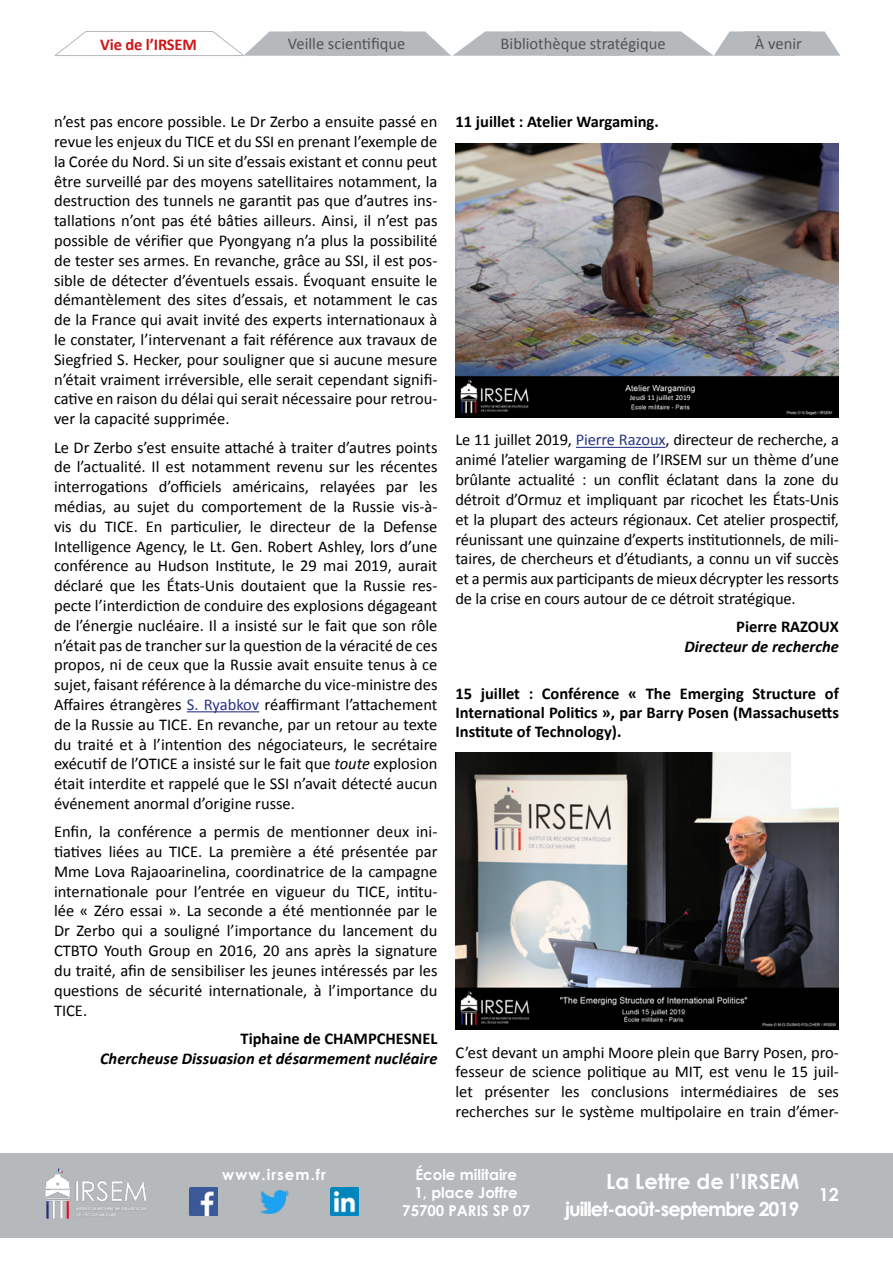
<style>
.page{position:relative;width:893px;height:1263px;background:#fff}
.page>*{position:absolute;margin:0;border:0;box-sizing:border-box;transform-origin:0 0}
.t1{font:700 21px "Century Gothic";color:#fff}
.t2{font:700 19.5px "Century Gothic";letter-spacing:-.05em;color:#fff}
.t3{font:700 18px "Century Gothic";color:#fff}
.t4{font:16.5px/19.8px "Calibri";color:#000;text-align:justify}
.t5{font:700 16.5px/18.9px "Calibri";color:#000;text-align:justify}
.t6{font:italic 700 16.5px "Calibri";color:#000}
.t7{font:16.5px "Calibri";color:#525251}
.t8{font:700 16.5px "Calibri";letter-spacing:-.01em;color:#cd171a}
.t9{font:700 15px/18px "Century Gothic";color:#fff;text-align:center}
.t10{font:700 15px "Century Gothic";letter-spacing:.07em;color:#fff}
.t11{font:7.5px "Calibri";color:#fff}
.s1{color:#283583}
.s2{font-style:italic}
</style>
<div class="page">
<svg style="left:54px;top:31px;width:32px;height:25px"></svg>
<hr style="left:55px;top:55px;width:189px;height:1px;background:#b5b9bc">
<hr style="left:86px;top:31px;width:127px;height:1px;background:#b5b9bc">
<svg style="left:213px;top:31px;width:628px;height:25px"></svg>
<div style="left:0;top:1152px;width:893px;height:85px;background:#b5b9bc"></div>
<img style="left:45px;top:1168px;width:101px;height:51px">
<img style="left:189px;top:1188px;width:28px;height:28px">
<img style="left:260px;top:1190px;width:28px;height:23px">
<img style="left:331px;top:1188px;width:28px;height:28px">
<hr style="left:187px;top:711px;width:72px;height:1px;background:#283583">
<hr style="left:576px;top:447px;width:89px;height:1px;background:#283583">
<img style="left:455px;top:143px;width:384px;height:274px">
<div style="left:588px;top:394px;width:145px;height:10px;background:#000"></div>
<img style="left:455px;top:753px;width:384px;height:276px">
<p class="t8" style="left:100px;top:34px;width:98px">Vie de l’IRSEM</p>
<p class="t7" style="left:288px;top:33px;width:119px">Veille scientifique</p>
<p class="t7" style="left:501px;top:33px;width:167px">Bibliothèque stratégique</p>
<p class="t7" style="left:755px;top:33px;width:48px">À venir</p>
<p class="t4" style="left:54px;top:112px;width:385px">n’est pas encore possible. Le Dr Zerbo a ensuite passé en revue les enjeux du TICE et du SSI en prenant l’exemple de la Corée du Nord. Si un site d’essais existant et connu peut être surveillé par des moyens satellitaires notamment, la destruction des tunnels ne garantit pas que d’autres ins&shy;tallations n’ont pas été bâties ailleurs. Ainsi, il n’est pas possible de vérifier que Pyongyang n’a plus la possibilité de tester ses armes. En revanche, grâce au SSI, il est pos&shy;sible de détecter d’éventuels essais. Évoquant ensuite le démantèlement des sites d’essais, et notamment le cas de la France qui avait invité des experts internationaux à le constater, l’intervenant a fait référence aux travaux de Siegfried S. Hecker, pour souligner que si aucune mesure n’était vraiment irréversible, elle serait cependant signifi&shy;cative en raison du délai qui serait nécessaire pour retrou&shy;ver la capacité supprimée.</p>
<p class="t4" style="left:54px;top:437px;width:385px">Le Dr Zerbo s’est ensuite attaché à traiter d’autres points de l’actualité. Il est notamment revenu sur les récentes interrogations d’officiels américains, relayées par les médias, au sujet du comportement de la Russie vis-à&shy;vis du TICE. En particulier, le directeur de la Defense Intelligence Agency, le Lt. Gen. Robert Ashley, lors d’une conférence au Hudson Institute, le 29 mai 2019, aurait déclaré que les États-Unis doutaient que la Russie res&shy;pecte l’interdiction de conduire des explosions dégageant de l’énergie nucléaire. Il a insisté sur le fait que son rôle n’était pas de trancher sur la question de la véracité de ces propos, ni de ceux que la Russie avait ensuite tenus à ce sujet, faisant référence à la démarche du vice-ministre des Affaires étrangères <span class="s1">S. Ryabkov</span> réaffirmant l’attachement de la Russie au TICE. En revanche, par un retour au texte du traité et à l’intention des négociateurs, le secrétaire exécutif de l’OTICE a insisté sur le fait que <span class="s2">toute</span> explosion était interdite et rappelé que le SSI n’avait détecté aucun événement anormal d’origine russe.</p>
<p class="t4" style="left:54px;top:822px;width:385px">Enfin, la conférence a permis de mentionner deux ini&shy;tiatives liées au TICE. La première a été présentée par Mme Lova Rajaoarinelina, coordinatrice de la campagne internationale pour l’entrée en vigueur du TICE, intitu&shy;lée « Zéro essai ». La seconde a été mentionnée par le Dr Zerbo qui a souligné l’importance du lancement du CTBTO Youth Group en 2016, 20 ans après la signature du traité, afin de sensibiliser les jeunes intéressés par les questions de sécurité internationale, à l’importance du TICE.</p>
<p class="t5" style="left:240px;top:1029px;width:198px">Tiphaine de CHAMPCHESNEL</p>
<p class="t6" style="left:100px;top:1048px;width:339px">Chercheuse Dissuasion et désarmement nucléaire</p>
<p class="t5" style="left:455px;top:112px;width:205px">11 juillet : Atelier Wargaming.</p>
<p class="t11" style="left:630px;top:393px;width:62px">Jeudi 11 juillet 2019</p>
<p class="t4" style="left:455px;top:430px;width:385px">Le 11 juillet 2019, <span class="s1">Pierre Razoux</span>, directeur de recherche, a animé l’atelier wargaming de l’IRSEM sur un thème d’une brûlante actualité : un conflit éclatant dans la zone du détroit d’Ormuz et impliquant par ricochet les États-Unis et la plupart des acteurs régionaux. Cet atelier prospectif, réunissant une quinzaine d’experts institutionnels, de mili&shy;taires, de chercheurs et d’étudiants, a connu un vif succès et a permis aux participants de mieux décrypter les ressorts de la crise en cours autour de ce détroit stratégique.</p>
<p class="t5" style="left:736px;top:617px;width:104px">Pierre RAZOUX</p>
<p class="t6" style="left:684px;top:636px;width:156px">Directeur de recherche</p>
<p class="t5" style="left:455px;top:684px;width:385px">15 juillet : Conférence « The Emerging Structure of International Politics », par Barry Posen (Massachusetts Institute of Technology).</p>
<p class="t4" style="left:455px;top:1042px;width:385px">C’est devant un amphi Moore plein que Barry Posen, pro&shy;fesseur de science politique au MIT, est venu le 15 juil&shy;let présenter les conclusions intermédiaires de ses recherches sur le système multipolaire en train d’émer-</p>
<p class="t10" style="left:222px;top:1163px;width:105px">www.irsem.fr</p>
<p class="t9" style="left:402px;top:1165px;width:129px">École militaire<br>1, place Joffre<br>75700 PARIS SP 07</p>
<p class="t1" style="left:606px;top:1165px;width:195px">La Lettre de l’IRSEM</p>
<p class="t2" style="left:565px;top:1194px;width:236px">juillet-août-septembre 2019</p>
<p class="t3" style="left:819px;top:1181px;width:22px">12</p>
</div>
